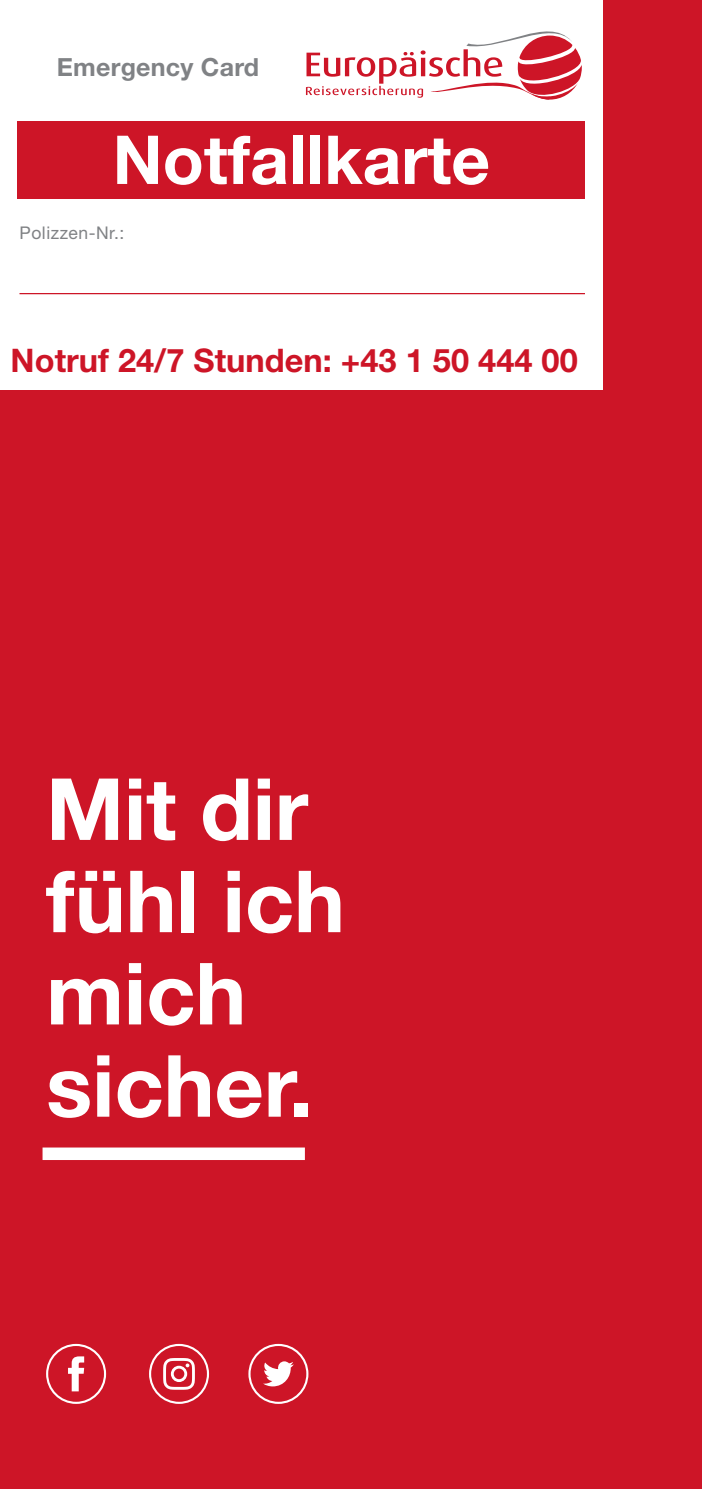
<style>
.page{position:relative;width:702px;height:1489px;background:#fff}
.page>*{position:absolute;margin:0;border:0;box-sizing:border-box;transform-origin:0 0}
.t1{font:700 85.75px/92.2px "Helvetica Neue LT Std";color:#fff}
.t2{font:700 67.5px "Helvetica Neue LT Std";color:#fff}
.t3{font:700 32.5px "Helvetica Neue LT Std";color:#cd1527}
.t4{font:700 25px "Helvetica Neue LT Std";letter-spacing:.01em;color:#808285}
.t5{font:17.5px "Helvetica Neue LT Std";letter-spacing:.03em;color:#808285}
</style>
<div class="page">
<div style="left:0;top:0;width:702px;height:1488px;background:#cd1527"></div>
<div style="left:43px;top:1147px;width:262px;height:12px;background:#fff"></div>
<div style="left:248px;top:1343px;width:60px;height:60px;border:2px solid #fff;border-radius:29px"></div>
<svg style="left:263px;top:1361px;width:31px;height:25px"></svg>
<div style="left:46px;top:1343px;width:60px;height:60px;border:2px solid #fff;border-radius:29px"></div>
<svg style="left:68px;top:1356px;width:16px;height:35px"></svg>
<div style="left:149px;top:1343px;width:60px;height:60px;border:2px solid #fff;border-radius:29px"></div>
<svg style="left:163px;top:1358px;width:32px;height:31px"></svg>
<div style="left:0;top:0;width:602px;height:390px;background:#fff"></div>
<svg style="left:306px;top:31px;width:276px;height:69px"></svg>
<div style="left:18px;top:121px;width:567px;height:78px;background:#cd1527"></div>
<hr style="left:19px;top:293px;width:566px;height:1px;background:#cd1527">
<p class="t4" style="left:57px;top:52px;width:204px">Emergency Card</p>
<h2 class="t2" style="left:113px;top:118px;width:379px">Notfallkarte</h2>
<p class="t5" style="left:19px;top:223px;width:106px">Polizzen-Nr.:</p>
<p class="t3" style="left:11px;top:340px;width:568px">Notruf 24/7 Stunden: +43 1 50 444 00</p>
<h1 class="t1" style="left:46px;top:761px;width:300px">Mit dir fühl ich mich sicher.</h1>
</div>
